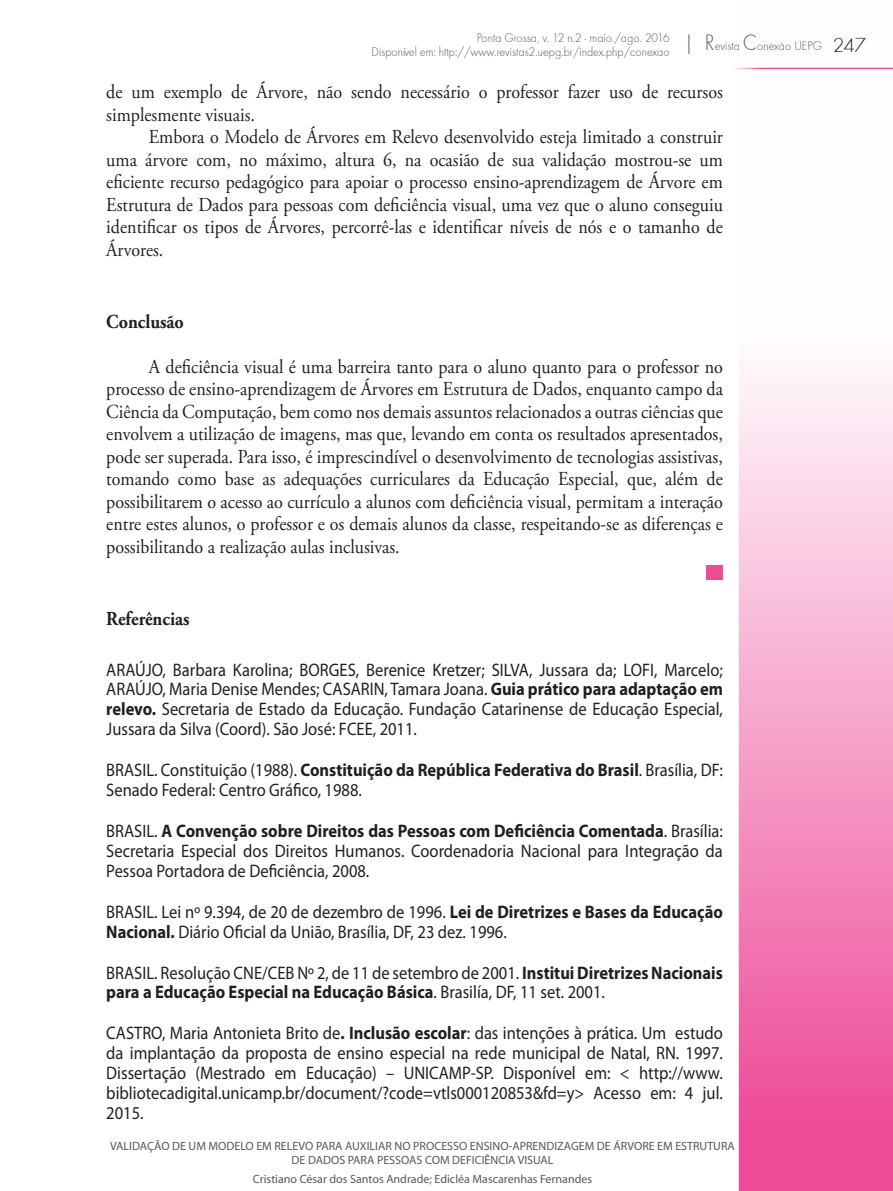
<style>
.page{position:relative;width:893px;height:1191px;background:#fff}
.page>*{position:absolute;margin:0;border:0;box-sizing:border-box;transform-origin:0 0}
.t1{font:21px "Futura TEE Ligh";color:#231f20}
.t2{font:19.8px/22.5px "Adobe Garamond Pro";color:#231f20;text-align:justify;scale:.91 1}
.t3{font:700 19.8px "Adobe Garamond Pro";color:#231f20;scale:.91 1}
.t4{font:18.15px/19.8px "Myriad Pro";color:#231f20;text-align:justify;scale:.91 1}
.t5{font:13.2px/14.4px "Futura TEE Ligh";color:#57585a;scale:.91 1}
.t6{font:12px/14.4px "Myriad Pro";color:#57585a;text-align:center}
.s1{font-weight:700}
</style>
<div class="page">
<svg style="left:739px;top:67px;width:154px;height:1124px"></svg>
<hr style="left:730px;top:68px;width:163px;height:1px;background:#ee4b98">
<div style="left:707px;top:566px;width:16px;height:14px;background:#ee4b98"></div>
<p class="t5" style="left:372px;top:30px;width:496px;text-indent:105px">Ponta Grossa, v. 12 n.2 - maio./ago. 2016<br>Disponível em: http://www.revistas2.uepg.br/index.php/conexao <sup>|</sup> <sup>R</sup>evista <sup>C</sup>onexao UEPG</p>
<p class="t5" style="left:781px;top:35px;width:4px">-</p>
<p class="t2" style="left:106px;top:81px;width:679px">de um exemplo de Árvore, não sendo necessário o professor fazer uso de recursos simplesmente visuais.</p>
<p class="t2" style="left:106px;top:126px;width:679px;text-indent:43px">Embora o Modelo de Árvores em Relevo desenvolvido esteja limitado a construir uma árvore com, no máximo, altura 6, na ocasião de sua validação mostrou-se um eficiente recurso pedagógico para apoiar o processo ensino-aprendizagem de Árvore em Estrutura de Dados para pessoas com deficiência visual, uma vez que o aluno conseguiu identificar os tipos de Árvores, percorrê-las e identificar níveis de nós e o tamanho de Árvores.</p>
<p class="t1" style="left:833px;top:33px;width:35px">247</p>
<p class="t3" style="left:106px;top:310px;width:87px">Conclusão</p>
<p class="t2" style="left:106px;top:356px;width:679px;text-indent:43px">A deficiência visual é uma barreira tanto para o aluno quanto para o professor no processo de ensino-aprendizagem de Árvores em Estrutura de Dados, enquanto campo da Ciência da Computação, bem como nos demais assuntos relacionados a outras ciências que envolvem a utilização de imagens, mas que, levando em conta os resultados apresentados, pode ser superada. Para isso, é imprescindível o desenvolvimento de tecnologias assistivas, tomando como base as adequações curriculares da Educação Especial, que, além de possibilitarem o acesso ao currículo a alunos com deficiência visual, permitam a interação entre estes alunos, o professor e os demais alunos da classe, respeitando-se as diferenças e possibilitando a realização aulas inclusivas.</p>
<p class="t3" style="left:106px;top:607px;width:93px">Referências</p>
<p class="t4" style="left:106px;top:659px;width:679px">ARAÚJO, Barbara Karolina; BORGES, Berenice Kretzer; SILVA, Jussara da; LOFI, Marcelo; ARAÚJO, Maria Denise Mendes; CASARIN, Tamara Joana. <span class="s1">Guia prático para adaptação em relevo.</span> Secretaria de Estado da Educação. Fundação Catarinense de Educação Especial, Jussara da Silva (Coord). São José: FCEE, 2011.</p>
<p class="t4" style="left:106px;top:760px;width:679px">BRASIL. Constituição (1988). <span class="s1">Constituição da República Federativa do Brasil</span>. Brasília, DF:<br>Senado Federal: Centro Gráfico, 1988.</p>
<p class="t4" style="left:106px;top:820px;width:679px">BRASIL. <span class="s1">A Convenção sobre Direitos das Pessoas com Deficiência Comentada</span>. Brasília:<br>Secretaria Especial dos Direitos Humanos. Coordenadoria Nacional para Integração da Pessoa Portadora de Deficiência, 2008.</p>
<p class="t4" style="left:106px;top:901px;width:679px">BRASIL. Lei nº 9.394, de 20 de dezembro de 1996. <span class="s1">Lei de Diretrizes e Bases da Educação<br>Nacional.</span> Diário Oficial da União, Brasília, DF, 23 dez. 1996.</p>
<p class="t4" style="left:106px;top:962px;width:679px">BRASIL. Resolução CNE/CEB Nº 2, de 11 de setembro de 2001. <span class="s1">Institui Diretrizes Nacionais para a Educação Especial na Educação Básica</span>. Brasilía, DF, 11 set. 2001.</p>
<p class="t4" style="left:106px;top:1023px;width:679px">CASTRO, Maria Antonieta Brito de<span class="s1">. Inclusão escolar</span>: das intenções à prática. Um estudo da implantação da proposta de ensino especial na rede municipal de Natal, RN. 1997.<br>Dissertação (Mestrado em Educação) – UNICAMP-SP. Disponível em: &lt; http://www. bibliotecadigital.unicamp.br/document/?code=vtls000120853&amp;fd=y&gt; Acesso em: 4 jul.<br>2015.</p>
<p class="t6" style="left:110px;top:1138px;width:626px">VALIDAÇÃO DE UM MODELO EM RELEVO PARA AUXILIAR NO PROCESSO ENSINO-APRENDIZAGEM DE ÁRVORE EM ESTRUTURA<br>DE DADOS PARA PESSOAS COM DEFICIÊNCIA VISUAL</p>
<p class="t6" style="left:253px;top:1171px;width:341px">Cristiano César dos Santos Andrade; Edicléa Mascarenhas Fernandes</p>
</div>
